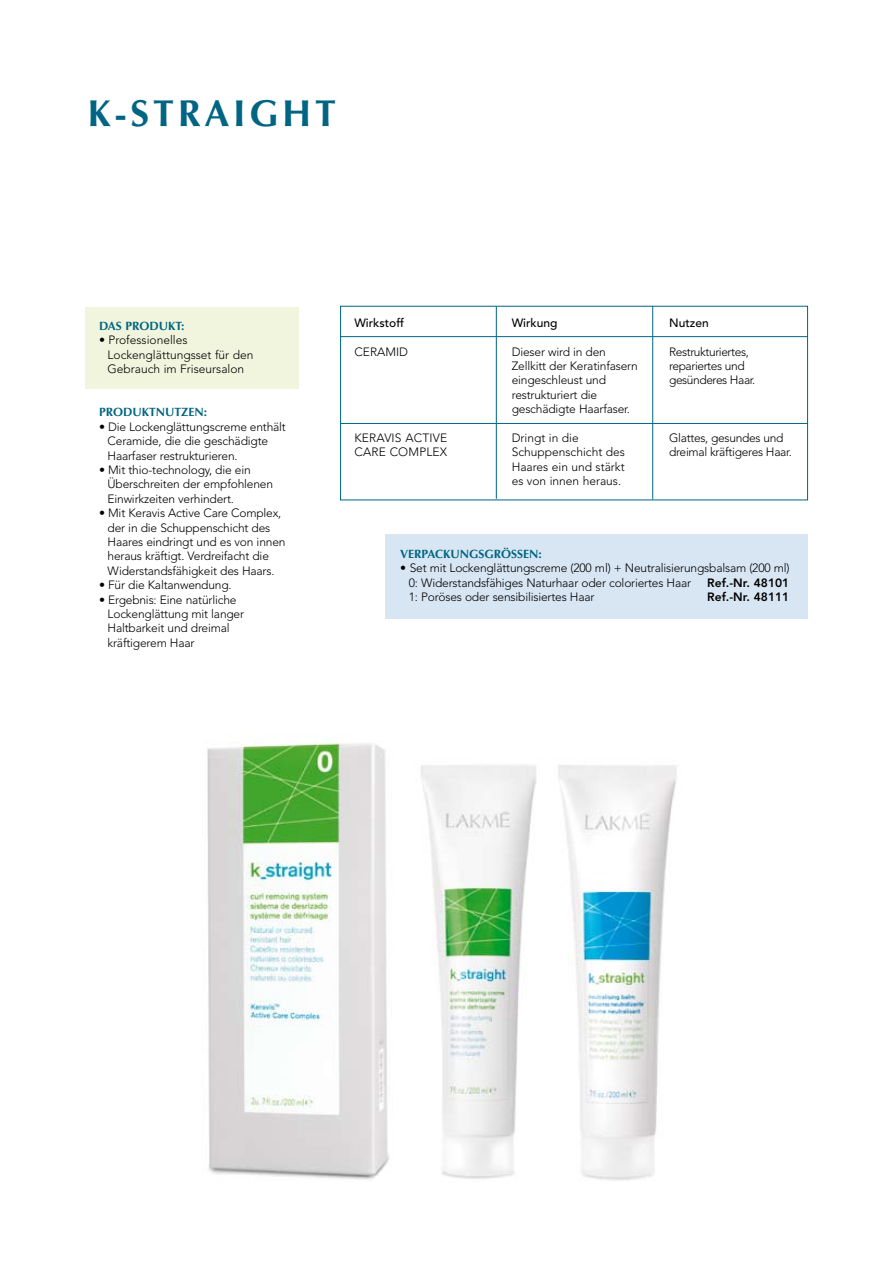
<style>
.page{position:relative;width:893px;height:1263px;background:#fff}
.page>*{position:absolute;margin:0;border:0;box-sizing:border-box;transform-origin:0 0}
.t1{font:700 37.5px "Optima";letter-spacing:.1em;color:#006583}
.t2{font:300 12px/14.4px "Avenir";letter-spacing:-.015em;color:#000}
.t3{font:300 12px/14.4px "Avenir";letter-spacing:-.035em;color:#000}
.t4{font:700 12px "Optima";color:#006583}
.t5{font:800 12px "Avenir";color:#000}
.t6{font:300 12px/14.4px "Avenir";letter-spacing:.015em;color:#000}
.t7{font:500 12px "Avenir";color:#000}
</style>
<div class="page">
<div style="left:85px;top:307px;width:213px;height:81px;background:#f1f5dd"></div>
<hr style="left:340px;top:423px;width:468px;height:1px;background:#006583">
<hr style="left:340px;top:336px;width:468px;height:1px;background:#006583">
<hr style="left:652px;top:306px;width:1px;height:193px;background:#006583">
<hr style="left:496px;top:306px;width:1px;height:193px;background:#006583">
<div style="left:385px;top:534px;width:423px;height:85px;background:#d8e6f4"></div>
<img style="left:207px;top:741px;width:183px;height:439px">
<img style="left:421px;top:765px;width:115px;height:414px">
<img style="left:558px;top:765px;width:119px;height:415px">
<h1 class="t1" style="left:88px;top:91px;width:248px">K-STRAIGHT</h1>
<p class="t4" style="left:99px;top:319px;width:87px">DAS PRODUKT:</p>
<p class="t2" style="left:108px;top:333px;width:147px;text-indent:-9px">• Professionelles<br>Lockenglättungsset für den<br>Gebrauch im Friseursalon</p>
<p class="t4" style="left:99px;top:405px;width:110px">PRODUKTNUTZEN:</p>
<p class="t2" style="left:108px;top:419px;width:180px;text-indent:-9px">• Die Lockenglättungscreme enthält<br>Ceramide, die die geschädigte<br>Haarfaser restrukturieren.</p>
<p class="t2" style="left:108px;top:463px;width:167px;text-indent:-9px">• Mit thio-technology, die ein<br>Überschreiten der empfohlenen<br>Einwirkzeiten verhindert.</p>
<p class="t2" style="left:108px;top:506px;width:179px;text-indent:-9px">• Mit Keravis Active Care Complex, der in die Schuppenschicht des Haares eindringt und es von innen heraus kräftigt. Verdreifacht die Widerstandsfähigkeit des Haars.</p>
<p class="t2" style="left:99px;top:578px;width:134px">• Für die Kaltanwendung.</p>
<p class="t2" style="left:108px;top:592px;width:138px;text-indent:-9px">• Ergebnis: Eine natürliche<br>Lockenglättung mit langer<br>Haltbarkeit und dreimal kräftigerem Haar</p>
<p class="t7" style="left:354px;top:316px;width:51px">Wirkstoff</p>
<p class="t2" style="left:354px;top:344px;width:55px">CERAMID</p>
<p class="t6" style="left:354px;top:431px;width:94px">KERAVIS ACTIVE<br>CARE COMPLEX</p>
<p class="t7" style="left:512px;top:316px;width:47px">Wirkung</p>
<p class="t2" style="left:512px;top:344px;width:127px">Dieser wird in den<br>Zellkitt der Keratinfasern eingeschleust und restrukturiert die geschädigte Haarfaser.</p>
<p class="t2" style="left:512px;top:431px;width:115px">Dringt in die<br>Schuppenschicht des<br>Haares ein und stärkt es von innen heraus.</p>
<p class="t7" style="left:669px;top:316px;width:41px">Nutzen</p>
<p class="t3" style="left:669px;top:344px;width:88px">Restrukturiertes, repariertes und gesünderes Haar.</p>
<p class="t2" style="left:669px;top:431px;width:124px">Glattes, gesundes und dreimal kräftigeres Haar.</p>
<p class="t4" style="left:400px;top:547px;width:8px">VERP</p>
<p class="t4" style="left:427px;top:547px;width:116px">ACKUN GSGRÖSSEN :</p>
<p class="t2" style="left:409px;top:561px;width:382px;text-indent:-9px">• Set mit Lockenglättungscreme (200 ml) + Neutralisierungsbalsam (200 ml)<br>0: Widerstandsfähiges Naturhaar oder coloriertes Haar</p>
<p class="t5" style="left:707px;top:575px;width:84px">Ref.-Nr. 48101</p>
<p class="t2" style="left:409px;top:589px;width:187px">1: Poröses oder sensibilisiertes Haar</p>
<p class="t5" style="left:707px;top:590px;width:84px">Ref.-Nr. 48111</p>
</div>
